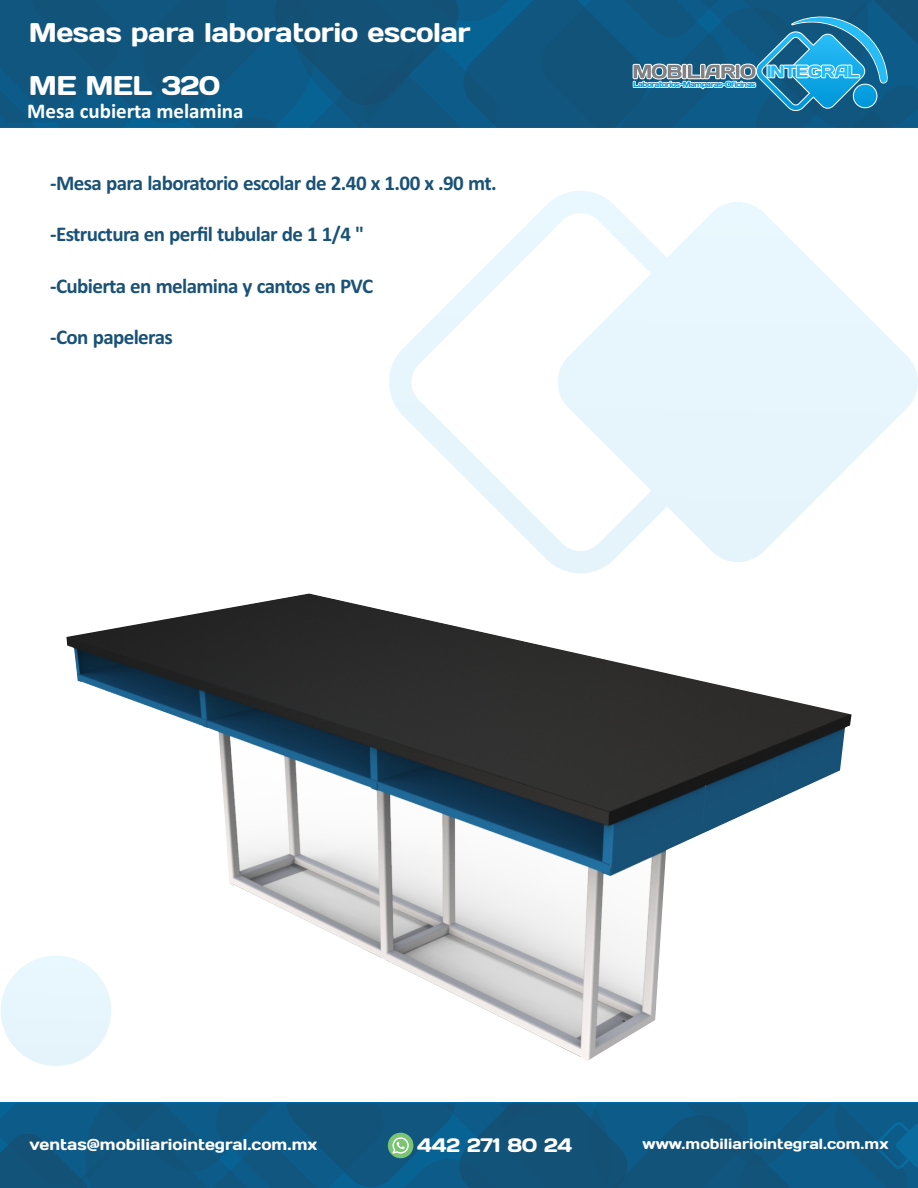
<style>
.page{position:relative;width:918px;height:1188px;background:#fff}
.page>*{position:absolute;margin:0;border:0;box-sizing:border-box;transform-origin:0 0}
.t1{font:27px/53.8px "Days";letter-spacing:-.015em;color:#fff}
.t2{font:700 21px "Calibri";letter-spacing:-.03em;color:#1a5277}
.t3{font:700 21px "Calibri";color:#fff}
.t4{font:19.5px "Days";letter-spacing:-.01em;color:#fff}
.t5{font:15.75px "Days";color:#fff}
.t6{font:14.7px "Days";color:#fff}
.t7{font:7.65px "Days";letter-spacing:-.07em;color:#0095da}
</style>
<div class="page">
<svg style="left:389px;top:191px;width:529px;height:382px"></svg>
<svg style="left:0;top:1103px;width:918px;height:85px;background:#105780"></svg>
<svg style="left:0;top:0;width:918px;height:128px;background:#165e87"></svg>
<div style="left:1px;top:956px;width:110px;height:110px;background:#e6f6fc;border-radius:50%"></div>
<img style="left:66px;top:593px;width:786px;height:468px">
<p class="t1" style="left:29px;top:7px;width:443px">Mesas para laboratorio escolar<br>ME MEL 320</p>
<p class="t3" style="left:27px;top:102px;width:218px">Mesa cubierta melamina</p>
<p class="t2" style="left:50px;top:174px;width:448px">-Mesa para laboratorio escolar de 2.40 x 1.00 x .90 mt.</p>
<p class="t2" style="left:50px;top:226px;width:316px">-Estructura en perfil tubular de 1 1/4 "</p>
<p class="t2" style="left:50px;top:277px;width:324px">-Cubierta en melamina y cantos en PVC</p>
<p class="t2" style="left:50px;top:328px;width:124px">-Con papeleras</p>
<p class="t7" style="left:633px;top:81px;width:124px">Laboratorios-Mamparas-Oficinas</p>
<p class="t5" style="left:30px;top:1137px;width:289px">ventas@mobiliariointegral.com.mx</p>
<p class="t4" style="left:417px;top:1137px;width:156px">442 271 80 24</p>
<p class="t6" style="left:643px;top:1138px;width:248px">www.mobiliariointegral.com.mx</p>
</div>
